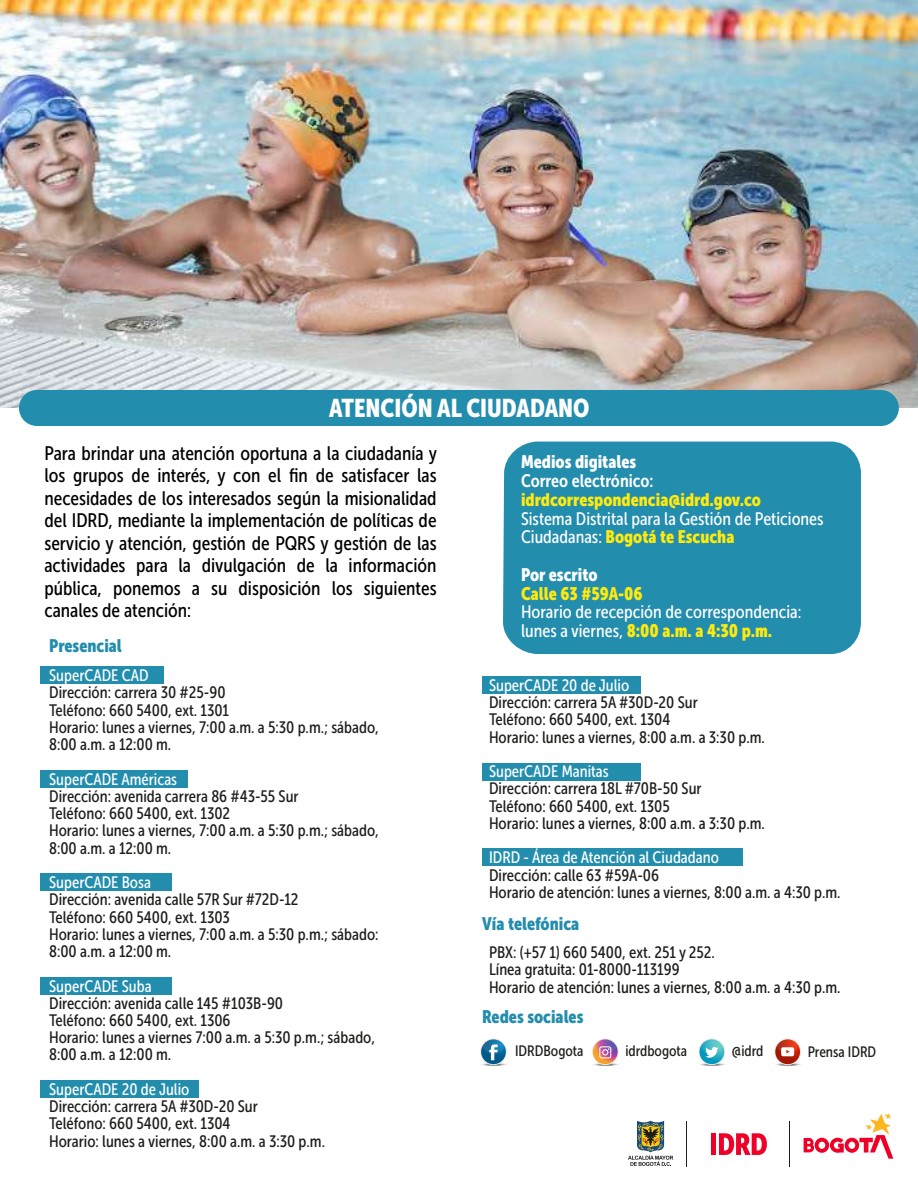
<style>
.page{position:relative;width:918px;height:1188px;background:#fff}
.page>*{position:absolute;margin:0;border:0;box-sizing:border-box;transform-origin:0 0}
.t1{font:25.5px "Museo Sans Condensed 900";color:#fff}
.t2{font:19.5px/22.5px "Museo Sans Condensed 500";color:#000;text-align:justify}
.t3{font:18px/37.5px "Museo Sans Condensed 900";color:#fcea10}
.t4{font:18px "Museo Sans Condensed 500";color:#fff}
.t5{font:18px "Museo Sans Condensed 900";color:#238dad}
.t6{font:18px "Museo Sans Condensed 700";color:#fff}
.t7{font:18px "Museo Sans Condensed 900";color:#fff}
.t8{font:16.5px/17.2px "Museo Sans Condensed 500";color:#1d1d1b}
.t9{font:16.5px "Museo Sans Condensed 500";color:#fff}
.t10{font:15px "Museo Sans Condensed 500";color:#1d1d1b}
.s1{font-family:"Museo Sans Condensed 500";color:#fff}
.s2{color:#fff}
</style>
<div class="page">
<img style="left:0;top:0;width:918px;height:408px">
<hr style="left:789px;top:1121px;width:1px;height:45px;background:#1d1c1b">
<hr style="left:686px;top:1121px;width:1px;height:45px;background:#1d1c1b">
<svg style="left:628px;top:1121px;width:45px;height:45px"></svg>
<svg style="left:804px;top:1113px;width:89px;height:46px"></svg>
<div style="left:711px;top:1133px;width:5px;height:22px;background:#ef0027"></div>
<svg style="left:719px;top:1133px;width:48px;height:22px"></svg>
<div style="left:19px;top:390px;width:880px;height:36px;background:#238dad;border-radius:18px"></div>
<div style="left:503px;top:442px;width:358px;height:212px;background:#238dad"></div>
<div style="left:40px;top:666px;width:124px;height:18px;background:#238dad"></div>
<div style="left:482px;top:676px;width:158px;height:18px;background:#238dad"></div>
<div style="left:482px;top:763px;width:158px;height:18px;background:#238dad"></div>
<div style="left:482px;top:848px;width:261px;height:18px;background:#238dad"></div>
<div style="left:40px;top:770px;width:148px;height:18px;background:#238dad"></div>
<div style="left:40px;top:873px;width:132px;height:18px;background:#238dad"></div>
<div style="left:40px;top:978px;width:132px;height:17px;background:#238dad"></div>
<div style="left:40px;top:1080px;width:159px;height:18px;background:#238dad"></div>
<svg style="left:590px;top:1062px;width:30px;height:4px"></svg>
<svg style="left:592px;top:1038px;width:27px;height:27px"></svg>
<svg style="left:593px;top:1039px;width:25px;height:25px"></svg>
<svg style="left:479px;top:1062px;width:29px;height:4px"></svg>
<svg style="left:480px;top:1038px;width:27px;height:27px"></svg>
<svg style="left:481px;top:1039px;width:25px;height:25px"></svg>
<svg style="left:697px;top:1062px;width:30px;height:4px"></svg>
<svg style="left:698px;top:1038px;width:27px;height:27px"></svg>
<svg style="left:699px;top:1039px;width:25px;height:25px"></svg>
<svg style="left:773px;top:1062px;width:30px;height:4px"></svg>
<svg style="left:774px;top:1038px;width:27px;height:27px"></svg>
<svg style="left:775px;top:1039px;width:25px;height:25px"></svg>
<h1 class="t1" style="left:329px;top:393px;width:262px">ATENCIÓN AL CIUDADANO</h1>
<p class="t7" style="left:521px;top:452px;width:117px">Medios digitales</p>
<p class="t6" style="left:521px;top:471px;width:134px">Correo electrónico:</p>
<p class="t3" style="left:521px;top:481px;width:241px">idrdcorrespondencia@idrd.gov.co</p>
<p class="t4" style="left:521px;top:509px;width:304px">Sistema Distrital para la Gestión de Peticiones</p>
<p class="t3" style="left:521px;top:518px;width:215px"><span class="s1">Ciudadanas:</span> Bogotá te Escucha<br><span class="s2">Por escrito</span></p>
<p class="t3" style="left:521px;top:575px;width:123px">Calle 63 #59A-06</p>
<p class="t4" style="left:521px;top:602px;width:282px">Horario de recepción de correspondencia:</p>
<p class="t3" style="left:521px;top:612px;width:253px"><span class="s1">lunes a viernes,</span> 8:00 a.m. a 4:30 p.m.</p>
<p class="t2" style="left:44px;top:442px;width:394px">Para brindar una atención oportuna a la ciudadanía y los grupos de interés, y con el fin de satisfacer las necesidades de los interesados según la misionalidad del IDRD, mediante la implementación de políticas de servicio y atención, gestión de PQRS y gestión de las actividades para la divulgación de la información pública, ponemos a su disposición los siguientes canales de atención:</p>
<p class="t5" style="left:49px;top:635px;width:74px">Presencial</p>
<p class="t9" style="left:49px;top:666px;width:101px">SuperCADE CAD</p>
<p class="t8" style="left:49px;top:684px;width:331px">Dirección: carrera 30 #25-90<br>Teléfono: 660 5400, ext. 1301<br>Horario: lunes a viernes, 7:00 a.m. a 5:30 p.m.; sábado, 8:00 a.m. a 12:00 m.</p>
<p class="t9" style="left:49px;top:770px;width:130px">SuperCADE Américas</p>
<p class="t8" style="left:49px;top:788px;width:331px">Dirección: avenida carrera 86 #43-55 Sur<br>Teléfono: 660 5400, ext. 1302<br>Horario: lunes a viernes, 7:00 a.m. a 5:30 p.m.; sábado, 8:00 a.m. a 12:00 m.</p>
<p class="t9" style="left:49px;top:873px;width:103px">SuperCADE Bosa</p>
<p class="t8" style="left:49px;top:891px;width:331px">Dirección: avenida calle 57R Sur #72D-12<br>Teléfono: 660 5400, ext. 1303<br>Horario: lunes a viernes, 7:00 a.m. a 5:30 p.m.; sábado:<br>8:00 a.m. a 12:00 m.</p>
<p class="t9" style="left:49px;top:977px;width:104px">SuperCADE Suba</p>
<p class="t8" style="left:49px;top:995px;width:328px">Dirección: avenida calle 145 #103B-90<br>Teléfono: 660 5400, ext. 1306<br>Horario: lunes a viernes 7:00 a.m. a 5:30 p.m.; sábado, 8:00 a.m. a 12:00 m.</p>
<p class="t9" style="left:49px;top:1080px;width:142px">SuperCADE 20 de Julio</p>
<p class="t8" style="left:49px;top:1098px;width:277px">Dirección: carrera 5A #30D-20 Sur<br>Teléfono: 660 5400, ext. 1304<br>Horario: lunes a viernes, 8:00 a.m. a 3:30 p.m.</p>
<p class="t9" style="left:489px;top:676px;width:142px">SuperCADE 20 de Julio</p>
<p class="t8" style="left:489px;top:694px;width:277px">Dirección: carrera 5A #30D-20 Sur<br>Teléfono: 660 5400, ext. 1304<br>Horario: lunes a viernes, 8:00 a.m. a 3:30 p.m.</p>
<p class="t9" style="left:489px;top:762px;width:121px">SuperCADE Manitas</p>
<p class="t8" style="left:489px;top:780px;width:277px">Dirección: carrera 18L #70B-50 Sur<br>Teléfono: 660 5400, ext. 1305<br>Horario: lunes a viernes, 8:00 a.m. a 3:30 p.m.</p>
<p class="t9" style="left:489px;top:849px;width:231px">IDRD - Área de Atención al Ciudadano</p>
<p class="t8" style="left:489px;top:866px;width:353px">Dirección: calle 63 #59A-06<br>Horario de atención: lunes a viernes, 8:00 a.m. a 4:30 p.m.</p>
<p class="t5" style="left:482px;top:913px;width:98px">Vía telefónica</p>
<p class="t8" style="left:489px;top:944px;width:353px">PBX: (+57 1) 660 5400, ext. 251 y 252.<br>Línea gratuita: 01-8000-113199<br>Horario de atención: lunes a viernes, 8:00 a.m. a 4:30 p.m.</p>
<p class="t5" style="left:482px;top:1007px;width:103px">Redes sociales</p>
<p class="t10" style="left:515px;top:1042px;width:70px">IDRDBogota</p>
<p class="t10" style="left:625px;top:1042px;width:63px">idrdbogota</p>
<p class="t10" style="left:732px;top:1043px;width:33px">@idrd</p>
<p class="t10" style="left:808px;top:1044px;width:70px">Prensa IDRD</p>
</div>
